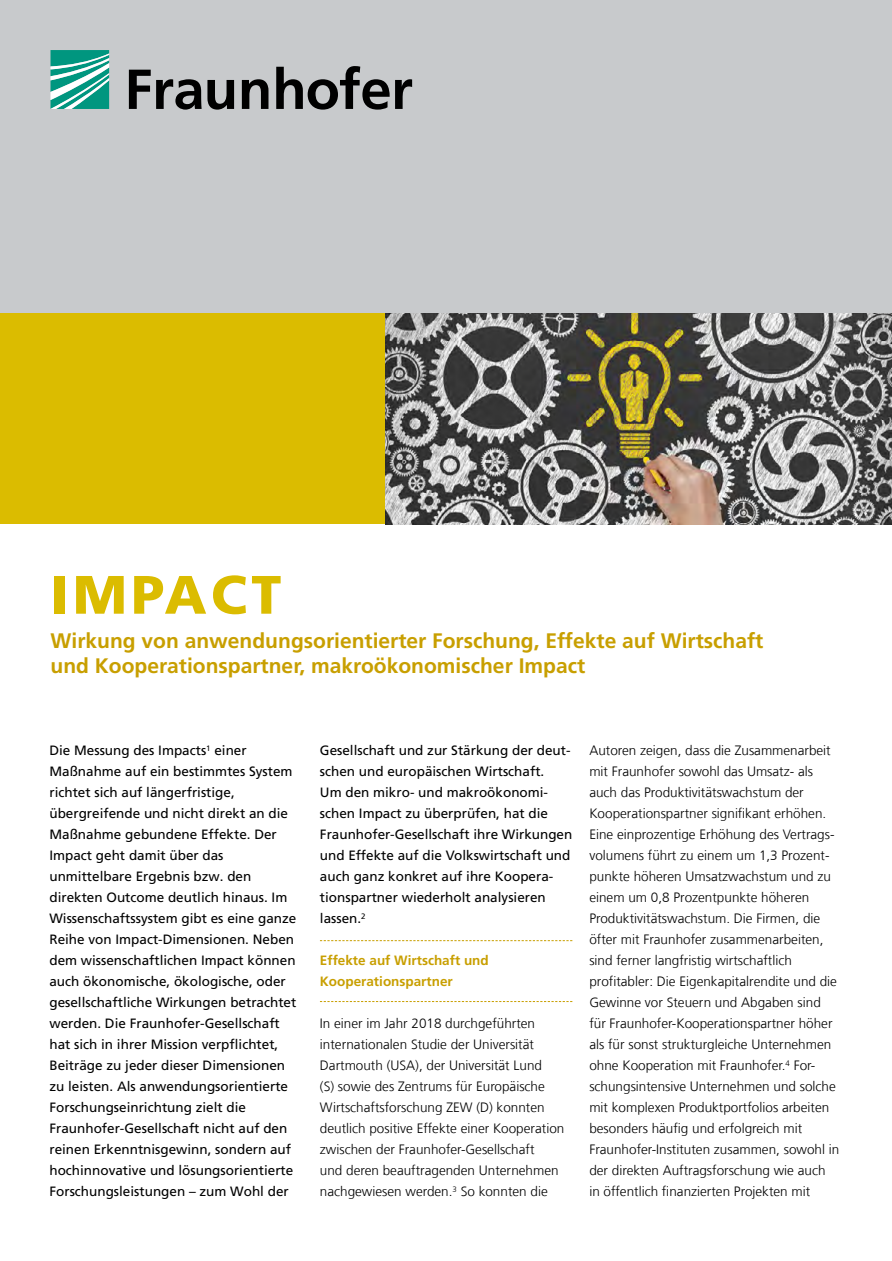
<style>
.page{position:relative;width:892px;height:1261px;background:#fff}
.page>*{position:absolute;margin:0;border:0;box-sizing:border-box;transform-origin:0 0}
._00_Titel{font:900 54px "Frutiger LT Com";letter-spacing:.08em;color:#dbbc00}
._00_Titel-2{font:700 21px/25.5px "Frutiger LT Com";color:#c89f00}
._06_Fließtext{font:300 13.5px/21px "Frutiger LT Com";color:#000}
._06_Fließtext-2{font:13.5px/21px "Frutiger LT Com";color:#000}
._11_Zwischenüberschr{font:700 13.5px/21px "Frutiger LT Com";color:#c89f00}
</style>
<div class="page">
<div style="left:0;top:0;width:891px;height:314px;background:#c8cacc"></div>
<svg style="left:50px;top:50px;width:59px;height:59px;background:#4cb4a4"></svg>
<svg style="left:129px;top:66px;width:283px;height:44px"></svg>
<div style="left:0;top:314px;width:891px;height:210px;background:#dbbc00"></div>
<svg style="left:320px;top:940px;width:252px;height:1px"></svg>
<svg style="left:320px;top:1001px;width:252px;height:1px"></svg>
<img style="left:386px;top:314px;width:505px;height:210px">
<p class="_00_Titel" style="left:50px;top:562px;width:232px">IMPACT</p>
<p class="_00_Titel-2" style="left:50px;top:628px;width:714px">Wirkung von anwendungsorientierter Forschung, Effekte auf Wirtschaft und Kooperationspartner, makroökonomischer Impact</p>
<p class="_06_Fließtext-2" style="left:49px;top:740px;width:248px">Die Messung des Impacts<sup>1</sup> einer Maßnahme auf ein bestimmtes System richtet sich auf längerfristige, übergreifende und nicht direkt an die Maßnahme gebundene Effekte. Der Impact geht damit über das unmittelbare Ergebnis bzw. den direkten Outcome deutlich hinaus. Im Wissenschaftssystem gibt es eine ganze Reihe von Impact-Dimensionen. Neben dem wissenschaftlichen Impact können auch ökonomische, ökologische, oder gesellschaftliche Wirkungen betrachtet werden. Die Fraunhofer-Gesellschaft hat sich in ihrer Mission verpflichtet, Beiträge zu jeder dieser Dimensionen zu leisten. Als anwendungsorientierte Forschungseinrichtung zielt die Fraunhofer-Gesellschaft nicht auf den reinen Erkenntnisgewinn, sondern auf hochinnovative und lösungsorientierte Forschungsleistungen – zum Wohl der</p>
<p class="_06_Fließtext-2" style="left:320px;top:740px;width:252px">Gesellschaft und zur Stärkung der deut&shy;schen und europäischen Wirtschaft.</p>
<p class="_06_Fließtext-2" style="left:320px;top:782px;width:254px">Um den mikro- und makroökonomi&shy;schen Impact zu überprüfen, hat die Fraunhofer-Gesellschaft ihre Wirkungen und Effekte auf die Volkswirtschaft und auch ganz konkret auf ihre Koopera&shy;tionspartner wiederholt analysieren lassen.<sup>2</sup></p>
<p class="_11_Zwischenüberschr" style="left:320px;top:950px;width:170px">Effekte auf Wirtschaft und<br>Kooperationspartner</p>
<p class="_06_Fließtext" style="left:320px;top:1013px;width:246px">In einer im Jahr 2018 durchgeführten internationalen Studie der Universität Dartmouth (USA), der Universität Lund<br>(S) sowie des Zentrums für Europäische Wirtschaftsforschung ZEW (D) konnten deutlich positive Effekte einer Kooperation zwischen der Fraunhofer-Gesellschaft<br>und deren beauftragenden Unternehmen nachgewiesen werden.<sup>3</sup> So konnten die</p>
<p class="_06_Fließtext" style="left:589px;top:740px;width:251px">Autoren zeigen, dass die Zusammenarbeit mit Fraunhofer sowohl das Umsatz- als auch das Produktivitätswachstum der Kooperationspartner signifikant erhöhen.<br>Eine einprozentige Erhöhung des Vertrags&shy;volumens führt zu einem um 1,3 Prozent&shy;punkte höheren Umsatzwachstum und zu einem um 0,8 Prozentpunkte höheren Produktivitätswachstum. Die Firmen, die öfter mit Fraunhofer zusammenarbeiten, sind ferner langfristig wirtschaftlich profitabler: Die Eigenkapitalrendite und die Gewinne vor Steuern und Abgaben sind für Fraunhofer-Kooperationspartner höher als für sonst strukturgleiche Unternehmen ohne Kooperation mit Fraunhofer.<sup>4</sup> For&shy;schungsintensive Unternehmen und solche mit komplexen Produktportfolios arbeiten besonders häufig und erfolgreich mit Fraunhofer-Instituten zusammen, sowohl in der direkten Auftragsforschung wie auch in öffentlich finanzierten Projekten mit</p>
</div>
